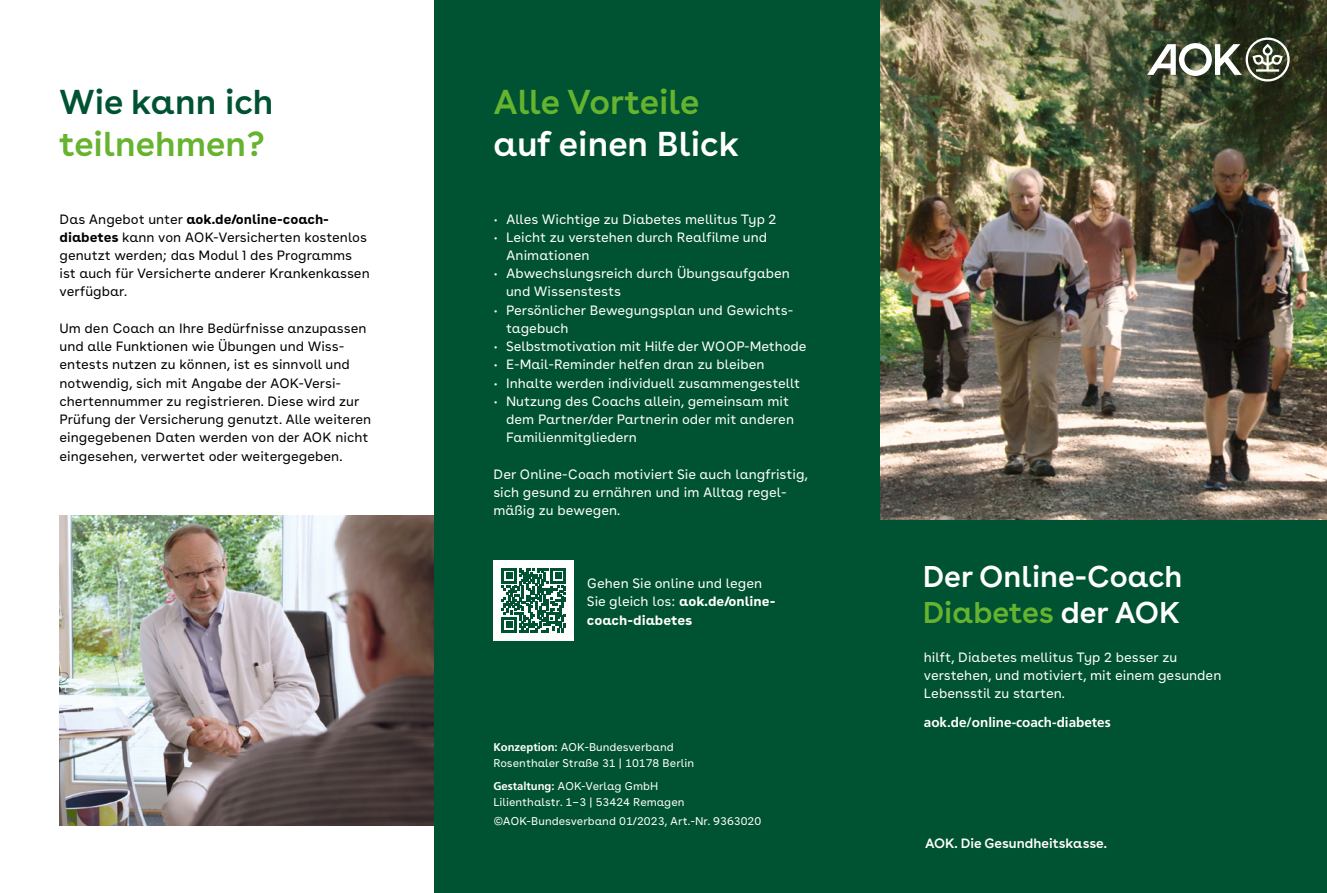
<style>
.page{position:relative;width:1327px;height:893px;background:#fff}
.page>*{position:absolute;margin:0;border:0;box-sizing:border-box;transform-origin:0 0}
.t1{font:600 34.5px "AOK Buenos Aires";color:#65b32e}
.t2{font:600 34.5px "AOK Buenos Aires";color:#fff}
.t3{font:600 34.5px "AOK Buenos Aires";color:#005332}
.t4{font:600 30px/36px "AOK Buenos Aires";color:#fff}
.t5{font:13.5px/18.3px "AOK Buenos Aires Text";color:#fff}
.t6{font:13.5px/18.3px "AOK Buenos Aires Text";color:#000}
.t7{font:700 13.5px "Frutiger LT Std";color:#fff}
.t8{font:600 13.5px "AOK Buenos Aires";color:#fff}
.t9{font:11.25px/15.1px "AOK Buenos Aires Text";color:#fff}
.s1{font-weight:700}
.s2{font-family:"Frutiger LT Std";font-weight:700}
.s3{color:#65b32e}
</style>
<div class="page">
<div style="left:434px;top:0;width:453px;height:893px;background:#005332"></div>
<img style="left:880px;top:0;width:447px;height:521px">
<div style="left:880px;top:521px;width:447px;height:372px;background:#005332"></div>
<img style="left:60px;top:515px;width:374px;height:310px">
<div style="left:493px;top:560px;width:81px;height:81px;background:#fff"></div>
<svg style="left:501px;top:568px;width:65px;height:65px"></svg>
<svg style="left:1147px;top:38px;width:142px;height:44px"></svg>
<h1 class="t3" style="left:60px;top:73px;width:215px">Wie kann ich</h1>
<h1 class="t1" style="left:60px;top:115px;width:207px">teilnehmen?</h1>
<p class="t6" style="left:60px;top:208px;width:312px">Das Angebot unter <span class="s1">aok.de/online-coach&shy;diabetes</span> kann von AOK-Versicherten kostenlos genutzt werden; das Modul 1 des Programms ist auch für Versicherte anderer Krankenkassen verfügbar.</p>
<p class="t6" style="left:60px;top:318px;width:313px">Um den Coach an Ihre Bedürfnisse anzupassen und alle Funktionen wie Übungen und Wiss&shy;entests nutzen zu können, ist es sinnvoll und notwendig, sich mit Angabe der AOK-Versi&shy;chertennummer zu registrieren. Diese wird zur Prüfung der Versicherung genutzt. Alle weiteren eingegebenen Daten werden von der AOK nicht eingesehen, verwertet oder weitergegeben.</p>
<h1 class="t1" style="left:493px;top:73px;width:208px">Alle Vorteile</h1>
<h1 class="t2" style="left:493px;top:115px;width:247px">auf einen Blick</h1>
<p class="t5" style="left:494px;top:208px;width:284px">• Alles Wichtige zu Diabetes mellitus Typ 2</p>
<p class="t5" style="left:506px;top:227px;width:263px;text-indent:-12px">• Leicht zu verstehen durch Realfilme und<br>Animationen</p>
<p class="t5" style="left:506px;top:263px;width:285px;text-indent:-12px">• Abwechslungsreich durch Übungsaufgaben und Wissenstests</p>
<p class="t5" style="left:506px;top:300px;width:289px;text-indent:-12px">• Persönlicher Bewegungsplan und Gewichts&shy;tagebuch</p>
<p class="t5" style="left:494px;top:336px;width:314px">• Selbstmotivation mit Hilfe der WOOP-Methode</p>
<p class="t5" style="left:494px;top:354px;width:272px">• E-Mail-Reminder helfen dran zu bleiben</p>
<p class="t5" style="left:494px;top:372px;width:307px">• Inhalte werden individuell zusammengestellt</p>
<p class="t5" style="left:506px;top:391px;width:289px;text-indent:-12px">• Nutzung des Coachs allein, gemeinsam mit dem Partner/der Partnerin oder mit anderen<br>Familienmitgliedern</p>
<p class="t5" style="left:493px;top:464px;width:316px">Der Online-Coach motiviert Sie auch langfristig, sich gesund zu ernähren und im Alltag regel&shy;mäßig zu bewegen.</p>
<p class="t5" style="left:587px;top:573px;width:190px">Gehen Sie online und legen<br>Sie gleich los: <span class="s1">aok.de/online&shy;coach-diabetes</span></p>
<p class="t9" style="left:493px;top:739px;width:202px"><span class="s2">Konzeption:</span> AOK-Bundesverband<br>Rosenthaler Straße 31 | 10178 Berlin</p>
<p class="t9" style="left:493px;top:778px;width:193px"><span class="s2">Gestaltung:</span> AOK-Verlag GmbH<br>Lilienthalstr. 1–3 | 53424 Remagen</p>
<p class="t9" style="left:493px;top:812px;width:269px">©AOK-Bundesverband 01/2023, Art.-Nr. 9363020</p>
<h2 class="t4" style="left:922px;top:555px;width:261px">Der Online-Coach<br><span class="s3">Diabetes</span> der AOK</h2>
<p class="t5" style="left:924px;top:647px;width:299px">hilft, Diabetes mellitus Typ 2 besser zu verstehen, und motiviert, mit einem gesunden<br>Lebensstil zu starten.</p>
<p class="t7" style="left:924px;top:714px;width:188px">aok.de/online-coach-diabetes</p>
<p class="t8" style="left:925px;top:832px;width:183px">AOK. Die Gesundheitskasse.</p>
</div>
